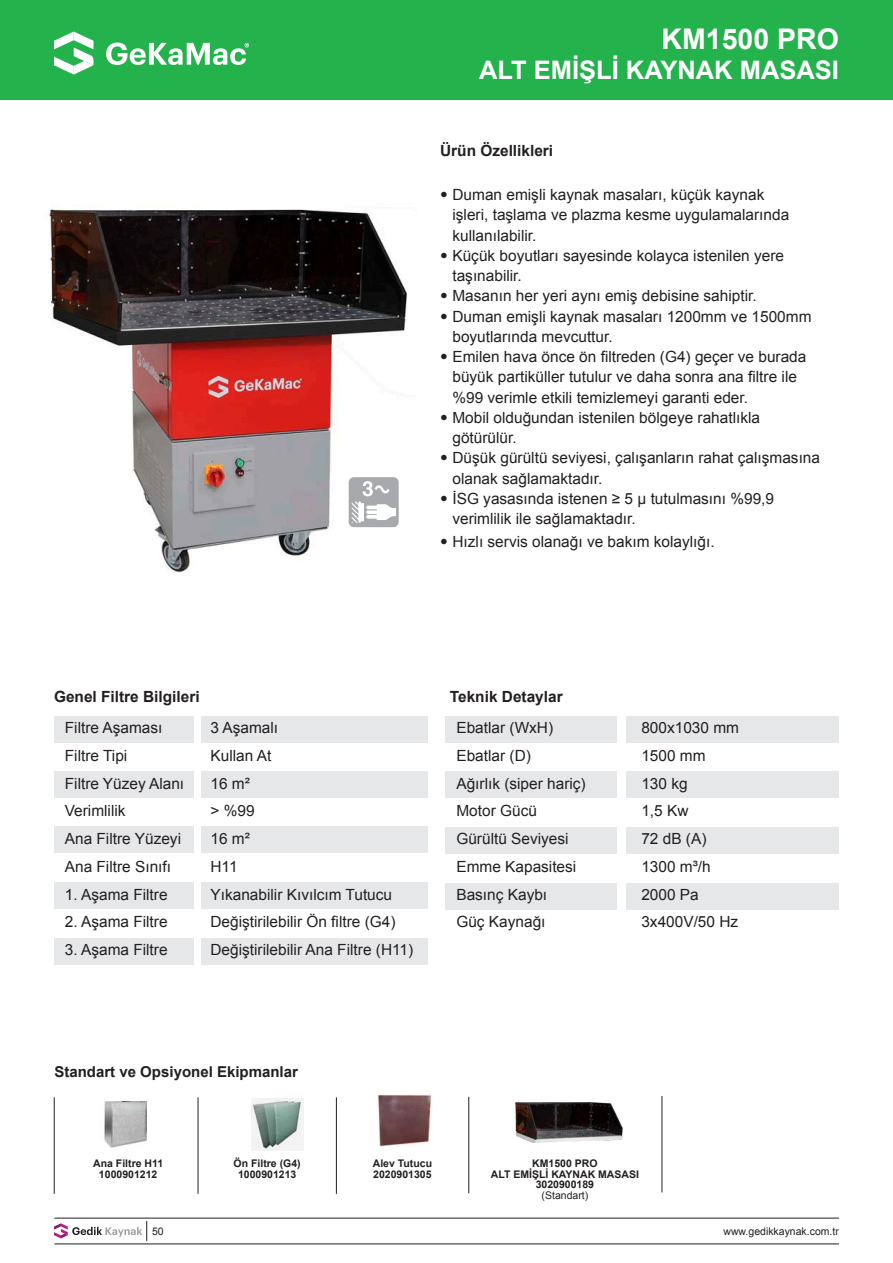
<style>
.page{position:relative;width:893px;height:1263px;background:#fff}
.page>*{position:absolute;margin:0;border:0;box-sizing:border-box;transform-origin:0 0}
.t1{font:700 28.5px "Arial";color:#fff}
.t2{font:700 25.5px "Arial";color:#fff}
.t3{font:15.45px/27.8px "Arial";color:#231f20}
.t4{font:700 15.45px "Arial";color:#231f20}
.t5{font:700 15px "Arial";color:#231f20}
.t6{font:700 10.5px/10.5px "Arial";color:#231f20;text-align:center}
.t7{font:10.5px "Arial";color:#231f20}
.s1{font-family:"Helvetica Neue LT Std";font-stretch:condensed}
</style>
<div class="page">
<svg style="left:54px;top:1221px;width:93px;height:20px"></svg>
<hr style="left:54px;top:1218px;width:785px;height:1px;background:#231f20">
<hr style="left:54px;top:1244px;width:785px;height:1px;background:#231f20">
<div style="left:0;top:0;width:893px;height:100px;background:#23b24b"></div>
<svg style="left:54px;top:32px;width:39px;height:43px"></svg>
<svg style="left:106px;top:43px;width:143px;height:22px"></svg>
<img style="left:49px;top:209px;width:358px;height:364px">
<div style="left:54px;top:716px;width:139px;height:27px;background:#e6e7e9"></div>
<div style="left:202px;top:716px;width:226px;height:27px;background:#e6e7e9"></div>
<div style="left:54px;top:771px;width:139px;height:27px;background:#e6e7e9"></div>
<div style="left:202px;top:771px;width:226px;height:27px;background:#e6e7e9"></div>
<div style="left:54px;top:826px;width:139px;height:27px;background:#e6e7e9"></div>
<div style="left:202px;top:826px;width:226px;height:27px;background:#e6e7e9"></div>
<div style="left:54px;top:882px;width:139px;height:27px;background:#e6e7e9"></div>
<div style="left:54px;top:938px;width:139px;height:27px;background:#e6e7e9"></div>
<div style="left:202px;top:882px;width:226px;height:27px;background:#e6e7e9"></div>
<div style="left:202px;top:938px;width:226px;height:27px;background:#e6e7e9"></div>
<div style="left:446px;top:716px;width:171px;height:27px;background:#e6e7e9"></div>
<div style="left:626px;top:716px;width:213px;height:27px;background:#e6e7e9"></div>
<div style="left:446px;top:771px;width:171px;height:27px;background:#e6e7e9"></div>
<div style="left:626px;top:771px;width:213px;height:27px;background:#e6e7e9"></div>
<div style="left:446px;top:827px;width:171px;height:27px;background:#e6e7e9"></div>
<div style="left:626px;top:827px;width:213px;height:27px;background:#e6e7e9"></div>
<div style="left:446px;top:883px;width:171px;height:27px;background:#e6e7e9"></div>
<div style="left:626px;top:883px;width:213px;height:27px;background:#e6e7e9"></div>
<div style="left:349px;top:477px;width:50px;height:50px;background:#a8a9ad;border-radius:5px"></div>
<svg style="left:351px;top:481px;width:45px;height:42px"></svg>
<img style="left:104px;top:1101px;width:43px;height:47px">
<img style="left:251px;top:1098px;width:52px;height:52px">
<hr style="left:54px;top:1097px;width:1px;height:97px;background:#231f20">
<hr style="left:198px;top:1097px;width:1px;height:97px;background:#231f20">
<hr style="left:336px;top:1097px;width:1px;height:97px;background:#231f20">
<hr style="left:662px;top:1096px;width:1px;height:96px;background:#231f20">
<hr style="left:468px;top:1097px;width:1px;height:96px;background:#231f20">
<img style="left:515px;top:1102px;width:108px;height:41px">
<img style="left:377px;top:1094px;width:55px;height:52px">
<p class="t1" style="left:662px;top:20px;width:179px">KM1500 PRO</p>
<p class="t2" style="left:479px;top:54px;width:361px">ALT EMİŞLİ KAYNAK MASASI</p>
<p class="t4" style="left:440px;top:141px;width:115px">Ürün Özellikleri</p>
<p class="t3" style="left:452px;top:185px;width:338px;line-height:20.2px;text-indent:-12px"><span class="s1">•</span> Duman emişli kaynak masaları, küçük kaynak işleri, taşlama ve plazma kesme uygulamalarında kullanılabilir.</p>
<p class="t3" style="left:452px;top:245px;width:333px;line-height:20.2px;text-indent:-12px"><span class="s1">•</span> Küçük boyutları sayesinde kolayca istenilen yere taşınabilir.</p>
<p class="t3" style="left:440px;top:282px;width:318px"><span class="s1">•</span> Masanın her yeri aynı emiş debisine sahiptir.</p>
<p class="t3" style="left:452px;top:306px;width:361px;line-height:20.2px;text-indent:-12px"><span class="s1">•</span> Duman emişli kaynak masaları 1200mm ve 1500mm boyutlarında mevcuttur.</p>
<p class="t3" style="left:452px;top:347px;width:355px;line-height:20.2px;text-indent:-12px"><span class="s1">•</span> Emilen hava önce ön filtreden (G4) geçer ve burada büyük partiküller tutulur ve daha sonra ana filtre ile %99 verimle etkili temizlemeyi garanti eder.</p>
<p class="t3" style="left:452px;top:407px;width:309px;line-height:20.2px;text-indent:-12px"><span class="s1">•</span> Mobil olduğundan istenilen bölgeye rahatlıkla götürülür.</p>
<p class="t3" style="left:452px;top:448px;width:369px;line-height:20.2px;text-indent:-12px"><span class="s1">•</span> Düşük gürültü seviyesi, çalışanların rahat çalışmasına olanak sağlamaktadır.</p>
<p class="t3" style="left:452px;top:488px;width:323px;line-height:20.2px;text-indent:-12px"><span class="s1">•</span> İSG yasasında istenen ≥ 5 μ tutulmasını %99,9 verimlilik ile sağlamaktadır.</p>
<p class="t3" style="left:440px;top:528px;width:276px"><span class="s1">•</span> Hızlı servis olanağı ve bakım kolaylığı.</p>
<p class="t4" style="left:54px;top:686px;width:147px">Genel Filtre Bilgileri</p>
<p class="t3" style="left:65px;top:714px;width:99px">Filtre Aşaması</p>
<p class="t3" style="left:65px;top:742px;width:64px">Filtre Tipi</p>
<p class="t3" style="left:65px;top:769px;width:121px">Filtre Yüzey Alanı</p>
<p class="t3" style="left:65px;top:797px;width:62px">Verimlilik</p>
<p class="t3" style="left:65px;top:825px;width:118px">Ana Filtre Yüzeyi</p>
<p class="t3" style="left:65px;top:853px;width:108px">Ana Filtre Sınıfı</p>
<p class="t3" style="left:65px;top:880px;width:104px">1. Aşama Filtre</p>
<p class="t3" style="left:65px;top:908px;width:104px">2. Aşama Filtre</p>
<p class="t3" style="left:65px;top:936px;width:104px">3. Aşama Filtre</p>
<p class="t3" style="left:210px;top:714px;width:69px">3 Aşamalı<br>Kullan At<br>16 m²<br>&gt; %99</p>
<p class="t3" style="left:210px;top:825px;width:41px">16 m²</p>
<p class="t3" style="left:210px;top:853px;width:29px">H11</p>
<p class="t3" style="left:210px;top:880px;width:183px">Yıkanabilir Kıvılcım Tutucu</p>
<p class="t3" style="left:210px;top:908px;width:187px">Değiştirilebilir Ön filtre (G4)</p>
<p class="t3" style="left:210px;top:936px;width:204px">Değiştirilebilir Ana Filtre (H11)</p>
<p class="t4" style="left:450px;top:686px;width:114px">Teknik Detaylar</p>
<p class="t3" style="left:456px;top:714px;width:98px">Ebatlar (WxH)</p>
<p class="t3" style="left:456px;top:742px;width:131px">Ebatlar (D)<br>Ağırlık (siper hariç)<br>Motor Gücü<br>Gürültü Seviyesi<br>Emme Kapasitesi<br>Basınç Kaybı</p>
<p class="t3" style="left:456px;top:908px;width:91px">Güç Kaynağı</p>
<p class="t3" style="left:641px;top:714px;width:99px">800x1030 mm<br>1500 mm</p>
<p class="t3" style="left:641px;top:769px;width:71px">130 kg<br>1,5 Kw<br>72 dB (A)<br>1300 m³/h<br>2000 Pa</p>
<p class="t3" style="left:641px;top:908px;width:98px">3x400V/50 Hz</p>
<p class="t5" style="left:54px;top:1062px;width:245px">Standart ve Opsiyonel Ekipmanlar</p>
<p class="t6" style="left:93px;top:1159px;width:72px">Ana Filtre H11</p>
<p class="t6" style="left:99px;top:1169px;width:60px">1000901212</p>
<p class="t6" style="left:234px;top:1159px;width:69px">Ön Filtre (G4)<br>1000901213</p>
<p class="t6" style="left:373px;top:1159px;width:61px">Alev Tutucu</p>
<p class="t6" style="left:373px;top:1169px;width:60px">2020901305</p>
<p class="t6" style="left:532px;top:1159px;width:67px">KM1500 PRO</p>
<p class="t6" style="left:491px;top:1169px;width:150px">ALT EMİŞLİ KAYNAK MASASI</p>
<p class="t6" style="left:536px;top:1180px;width:60px">3020900189</p>
<p class="t7" style="left:542px;top:1188px;width:48px">(Standart)</p>
<p class="t7" style="left:152px;top:1225px;width:13px">50</p>
<p class="t7" style="left:723px;top:1224px;width:117px">www.gedikkaynak.com.tr</p>
</div>
